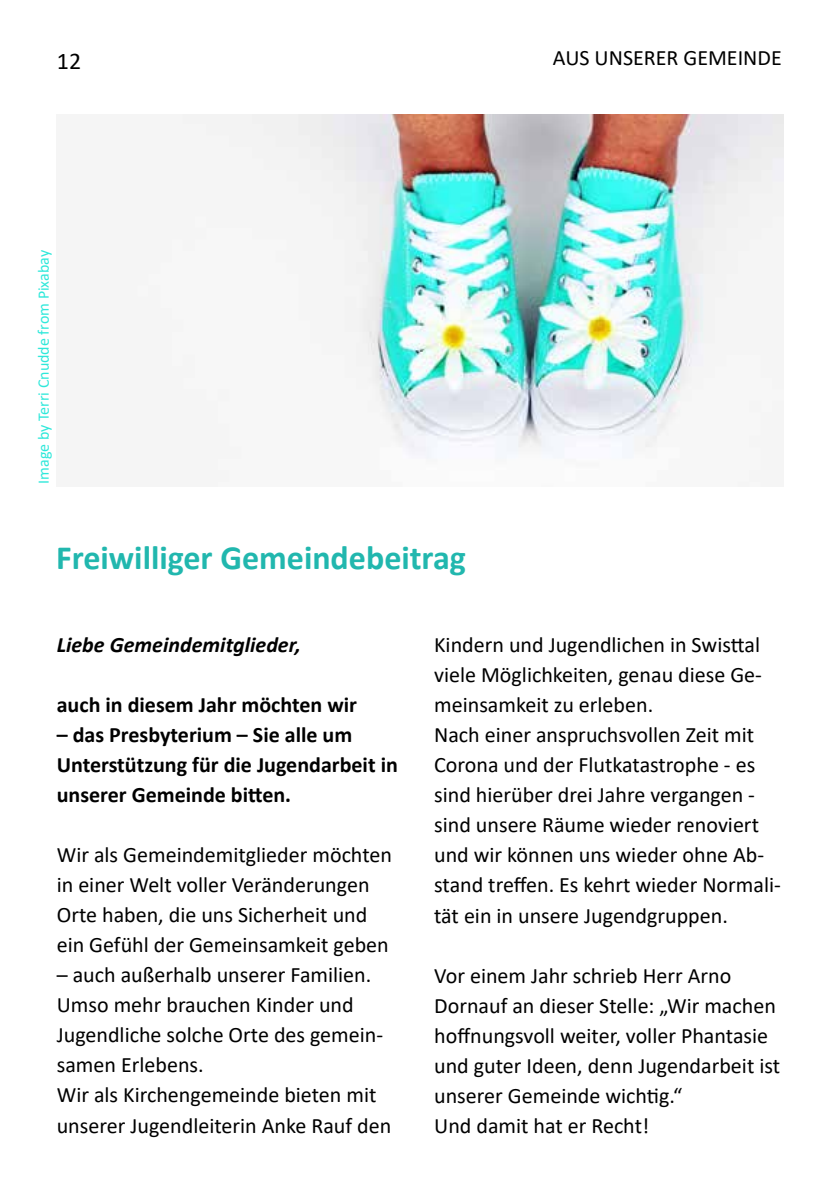
<style>
.page{position:relative;width:840px;height:1191px;background:#fff}
.page>*{position:absolute;margin:0;border:0;box-sizing:border-box;transform-origin:0 0}
.t1{font:700 34px "Calibri";color:#21b7ae}
.t2{font:24px "Calibri";color:#000}
.t3{font:22px/30px "Calibri";color:#000}
.t4{font:700 22px/30px "Calibri";color:#000}
.t5{font:italic 700 22px "Calibri";color:#000}
.t6{font:16px "Calibri";color:#2ee8da}
</style>
<div class="page">
<img style="left:182px;top:115px;width:600px;height:344px">
<p class="t2" style="left:57px;top:44px;width:26px">12</p>
<p class="t6" style="left:32px;top:484px;width:235px;rotate:-90deg">Image by Terri Cnudde from Pixabay</p>
<h1 class="t1" style="left:56px;top:533px;width:411px">Freiwilliger Gemeindebeitrag</h1>
<p class="t3" style="left:552px;top:42px;width:230px">AUS UNSERER GEMEINDE</p>
<p class="t5" style="left:57px;top:629px;width:245px">Liebe Gemeindemitglieder,</p>
<p class="t4" style="left:57px;top:689px;width:301px">auch in diesem Jahr möchten wir</p>
<p class="t4" style="left:57px;top:719px;width:342px">– das Presbyterium – Sie alle um<br>Unterstützung für die Jugendarbeit in unserer Gemeinde bitten.</p>
<p class="t3" style="left:57px;top:839px;width:336px">Wir als Gemeindemitglieder möchten in einer Welt voller Veränderungen Orte haben, die uns Sicherheit und ein Gefühl der Gemeinsamkeit geben</p>
<p class="t3" style="left:57px;top:959px;width:336px">– auch außerhalb unserer Familien.<br>Umso mehr brauchen Kinder und<br>Jugendliche solche Orte des gemein&shy;samen Erlebens.<br>Wir als Kirchengemeinde bieten mit unserer Jugendleiterin Anke Rauf den</p>
<p class="t3" style="left:434px;top:629px;width:348px">Kindern und Jugendlichen in Swisttal viele Möglichkeiten, genau diese Ge&shy;meinsamkeit zu erleben.<br>Nach einer anspruchsvollen Zeit mit Corona und der Flutkatastrophe - es sind hierüber drei Jahre vergangen - sind unsere Räume wieder renoviert und wir können uns wieder ohne Ab&shy;stand treffen. Es kehrt wieder Normali&shy;tät ein in unsere Jugendgruppen.</p>
<p class="t3" style="left:434px;top:959px;width:347px">Vor einem Jahr schrieb Herr Arno Dornauf an dieser Stelle: „Wir machen hoffnungsvoll weiter, voller Phantasie und guter Ideen, denn Jugendarbeit ist unserer Gemeinde wichtig.“<br>Und damit hat er Recht!</p>
</div>
